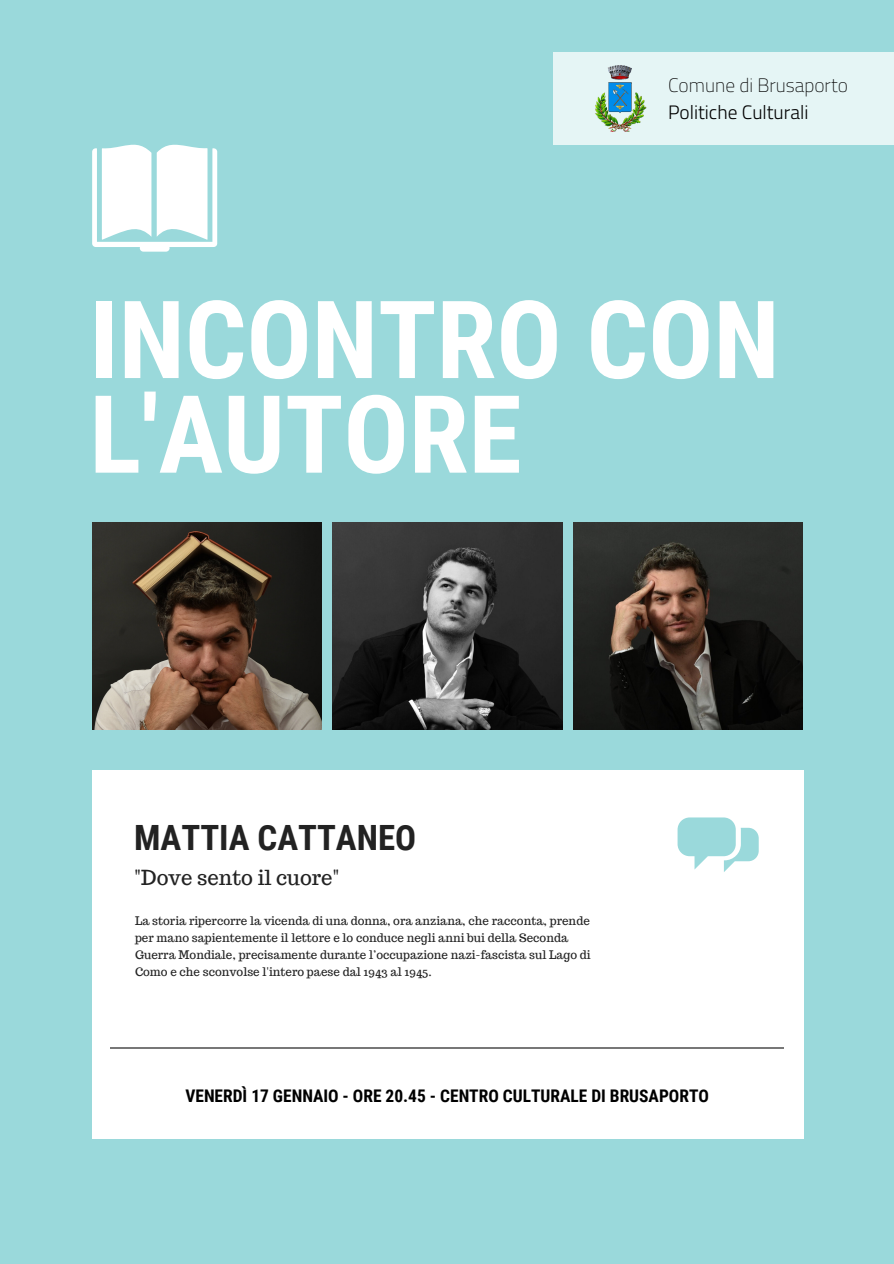
<style>
.page{position:relative;width:894px;height:1264px;background:#fff}
.page>*{position:absolute;margin:0;border:0;box-sizing:border-box;transform-origin:0 0}
.t1{font:700 108.15px/94.7px "Roboto Condensed";color:#fff}
.t2{font:700 34.8px "Roboto Condensed";color:#222}
.t3{font:20.25px "Trocchi";color:#222}
.t4{font:100 19.35px "Titillium Web";color:#000}
.t5{font:300 19.35px "Titillium Web";color:#000}
.t6{font:700 17.4px "Roboto Condensed";color:#000}
.t7{font:11.55px/17px "Trocchi";color:#222}
</style>
<div class="page">
<div style="left:0;top:0;width:893px;height:1263px;background:#9ad9db"></div>
<img style="left:92px;top:522px;width:229px;height:208px">
<img style="left:332px;top:522px;width:230px;height:208px">
<img style="left:573px;top:522px;width:229px;height:208px">
<div style="left:92px;top:770px;width:711px;height:369px;background:#fff"></div>
<svg style="left:677px;top:817px;width:81px;height:55px"></svg>
<hr style="left:110px;top:1047px;width:673px;height:1px;background:#777">
<svg style="left:92px;top:145px;width:125px;height:107px"></svg>
<div style="left:553px;top:52px;width:340px;height:93px;background:#e5f5f5"></div>
<img style="left:595px;top:65px;width:52px;height:67px">
<h3 class="t4" style="left:668px;top:70px;width:181px">Comune di Brusaporto</h3>
<h3 class="t5" style="left:668px;top:97px;width:142px">Politiche Culturali</h3>
<h1 class="t1" style="left:89px;top:294px;width:691px">INCONTRO CON<br>L'AUTORE</h1>
<h2 class="t2" style="left:134px;top:817px;width:283px">MATTIA CATTANEO</h2>
<h3 class="t3" style="left:134px;top:864px;width:207px">"Dove sento il cuore"</h3>
<p class="t7" style="left:135px;top:912px;width:457px">La storia ripercorre la vicenda di una donna, ora anziana, che racconta, prende per mano sapientemente il lettore e lo conduce negli anni bui della Seconda Guerra Mondiale, precisamente durante l’occupazione nazi-fascista sul Lago di Como e che sconvolse l'intero paese dal 1943 al 1945.</p>
<h3 class="t6" style="left:185px;top:1086px;width:525px">VENERDÌ 17 GENNAIO - ORE 20.45 - CENTRO CULTURALE DI BRUSAPORTO</h3>
</div>
